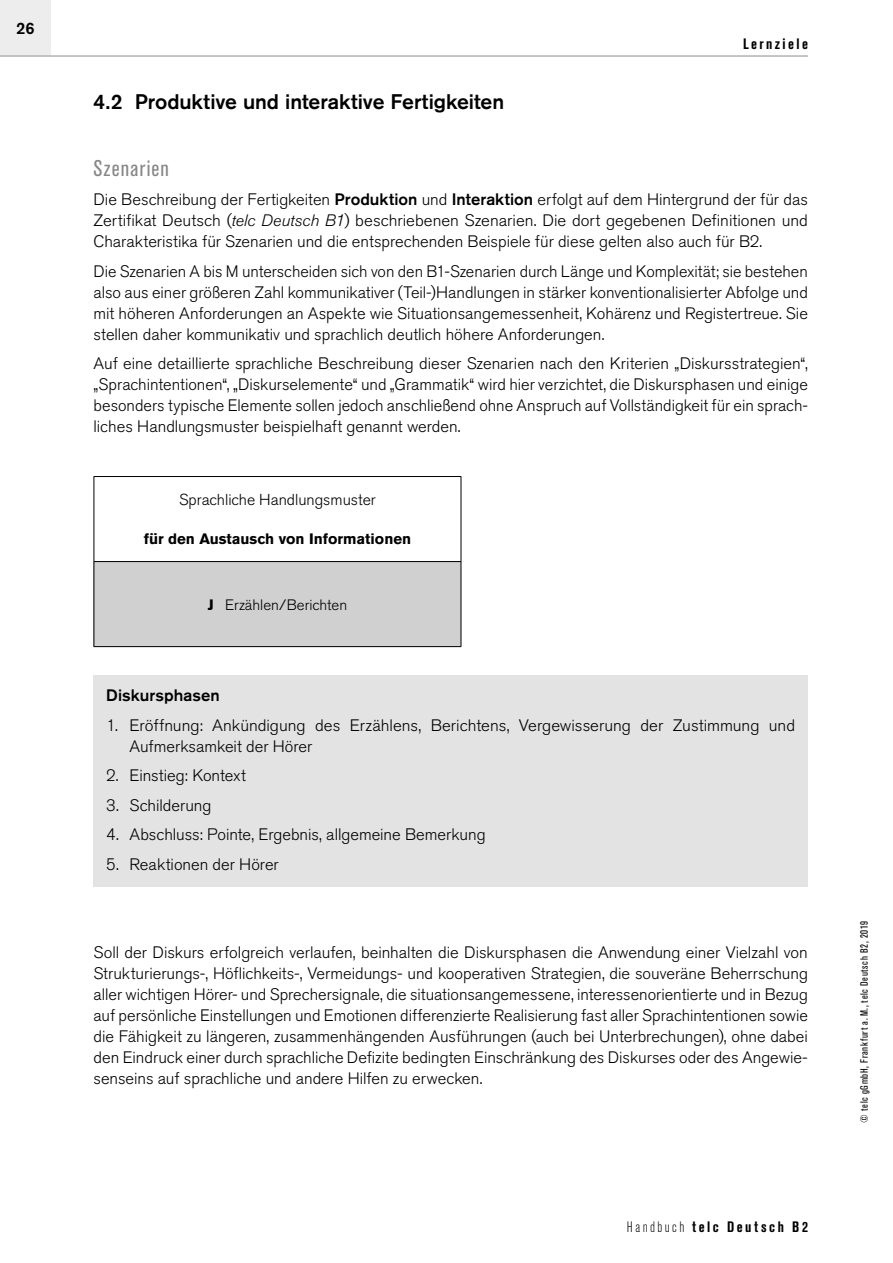
<style>
.page{position:relative;width:893px;height:1263px;background:#fff}
.page>*{position:absolute;margin:0;border:0;box-sizing:border-box;transform-origin:0 0}
.t1{font:condensed 22.5px "Akzidenz Grotesk Pro";letter-spacing:.055em;color:#878787}
.t2{font:500 21px "Akzidenz Grotesk Pro";color:#000}
.t3{font:300 16.5px/21px "Akzidenz Grotesk Pro";color:#000;text-align:justify}
.t4{font:500 16.5px "Akzidenz Grotesk Pro";color:#000}
.t5{font:300 15.75px "Akzidenz Grotesk Pro";color:#000}
.t6{font:700 15px "Akzidenz Grotesk Pro";color:#000}
.t7{font:700 condensed 15px "Akzidenz Grotesk Pro";letter-spacing:.165em;color:#000}
.t8{font:300 15px "Akzidenz Grotesk Pro";color:#000}
.t9{font:condensed 10.5px "Akzidenz Grotesk Pro";letter-spacing:.06em;color:#000}
.s1{font-weight:500}
.s2{font-style:italic}
.s3{font-weight:700}
.s4{font-weight:300}
</style>
<div class="page">
<div style="left:0;top:0;width:51px;height:55px;background:#ededed"></div>
<hr style="left:0;top:55px;width:808px;height:2px;background:#b3b2b2">
<div style="left:94px;top:676px;width:714px;height:42px;background:#e3e3e3"></div>
<div style="left:94px;top:705px;width:714px;height:63px;background:#e3e3e3"></div>
<div style="left:94px;top:756px;width:714px;height:42px;background:#e3e3e3"></div>
<div style="left:94px;top:785px;width:714px;height:42px;background:#e3e3e3"></div>
<div style="left:94px;top:815px;width:714px;height:42px;background:#e3e3e3"></div>
<div style="left:94px;top:844px;width:714px;height:42px;background:#e3e3e3"></div>
<div style="left:94px;top:561px;width:367px;height:86px;background:#d0d0d0"></div>
<hr style="left:94px;top:476px;width:367px;height:1px;background:#000">
<hr style="left:94px;top:477px;width:1px;height:84px;background:#000">
<hr style="left:461px;top:477px;width:1px;height:84px;background:#000">
<hr style="left:94px;top:561px;width:367px;height:1px;background:#000">
<hr style="left:94px;top:562px;width:1px;height:84px;background:#000">
<hr style="left:461px;top:562px;width:1px;height:84px;background:#000">
<hr style="left:94px;top:646px;width:367px;height:1px;background:#000">
<p class="t4" style="left:16px;top:18px;width:20px">26</p>
<p class="t2" style="left:94px;top:88px;width:412px">4.2 Produktive und interaktive Fertigkeiten</p>
<p class="t7" style="left:743px;top:34px;width:66px">Lernziele</p>
<h1 class="t1" style="left:94px;top:153px;width:77px">Szenarien</h1>
<p class="t3" style="left:94px;top:189px;width:716px">Die Beschreibung der Fertigkeiten <span class="s1">Produktion</span> und <span class="s1">Interaktion</span> erfolgt auf dem Hintergrund der für das Zertifikat Deutsch (<span class="s2">telc Deutsch B1</span>) beschriebenen Szenarien. Die dort gegebenen Definitionen und Charakteristika für Szenarien und die entsprechenden Beispiele für diese gelten also auch für B2.</p>
<p class="t3" style="left:94px;top:260px;width:716px">Die Szenarien A bis M unterscheiden sich von den B1-Szenarien durch Länge und Komplexität; sie bestehen also aus einer größeren Zahl kommunikativer (Teil-)Handlungen in stärker konventionalisierter Abfolge und mit höheren Anforderungen an Aspekte wie Situationsangemessenheit, Kohärenz und Registertreue. Sie stellen daher kommunikativ und sprachlich deutlich höhere Anforderungen.</p>
<p class="t3" style="left:94px;top:353px;width:716px">Auf eine detaillierte sprachliche Beschreibung dieser Szenarien nach den Kriterien „Diskursstrategien“, „Sprachintentionen“, „Diskurselemente“ und „Grammatik“ wird hier verzichtet, die Diskursphasen und einige besonders typische Elemente sollen jedoch anschließend ohne Anspruch auf Vollständigkeit für ein sprach&shy;liches Handlungsmuster beispielhaft genannt werden.</p>
<p class="t5" style="left:179px;top:490px;width:198px">Sprachliche Handlungsmuster</p>
<p class="t6" style="left:144px;top:529px;width:269px">für den Austausch von Informationen</p>
<p class="t8" style="left:208px;top:595px;width:141px"><span class="s3">J</span> Erzählen/Berichten</p>
<p class="t4" style="left:106px;top:684px;width:115px">Diskursphasen</p>
<p class="t3" style="left:130px;top:714px;width:667px;text-indent:-23px">1. Eröffnung: Ankündigung des Erzählens, Berichtens, Vergewisserung der Zustimmung und<br>Aufmerksamkeit der Hörer</p>
<p class="t3" style="left:106px;top:765px;width:141px">2. Einstieg: Kontext</p>
<p class="t3" style="left:106px;top:794px;width:107px">3. Schilderung</p>
<p class="t3" style="left:106px;top:824px;width:381px">4. Abschluss: Pointe, Ergebnis, allgemeine Bemerkung</p>
<p class="t3" style="left:106px;top:853px;width:174px">5. Reaktionen der Hörer</p>
<p class="t3" style="left:94px;top:941px;width:716px">Soll der Diskurs erfolgreich verlaufen, beinhalten die Diskursphasen die Anwendung einer Vielzahl von Strukturierungs-, Höflichkeits-, Vermeidungs- und kooperativen Strategien, die souveräne Beherrschung aller wichtigen Hörer- und Sprechersignale, die situationsangemessene, interessenorientierte und in Bezug auf persönliche Einstellungen und Emotionen differenzierte Realisierung fast aller Sprachintentionen sowie die Fähigkeit zu längeren, zusammenhängenden Ausführungen (auch bei Unterbrechungen), ohne dabei den Eindruck einer durch sprachliche Defizite bedingten Einschränkung des Diskurses oder des Angewie&shy;senseins auf sprachliche und andere Hilfen zu erwecken.</p>
<p class="t7" style="left:627px;top:1217px;width:183px"><span class="s4">Handbuch</span> telc Deutsch B2</p>
<p class="t9" style="left:857px;top:1122px;width:203px;rotate:-90deg">© telc gGmbH, Frankfurt a. M., telc Deutsch B2, 2019</p>
</div>
